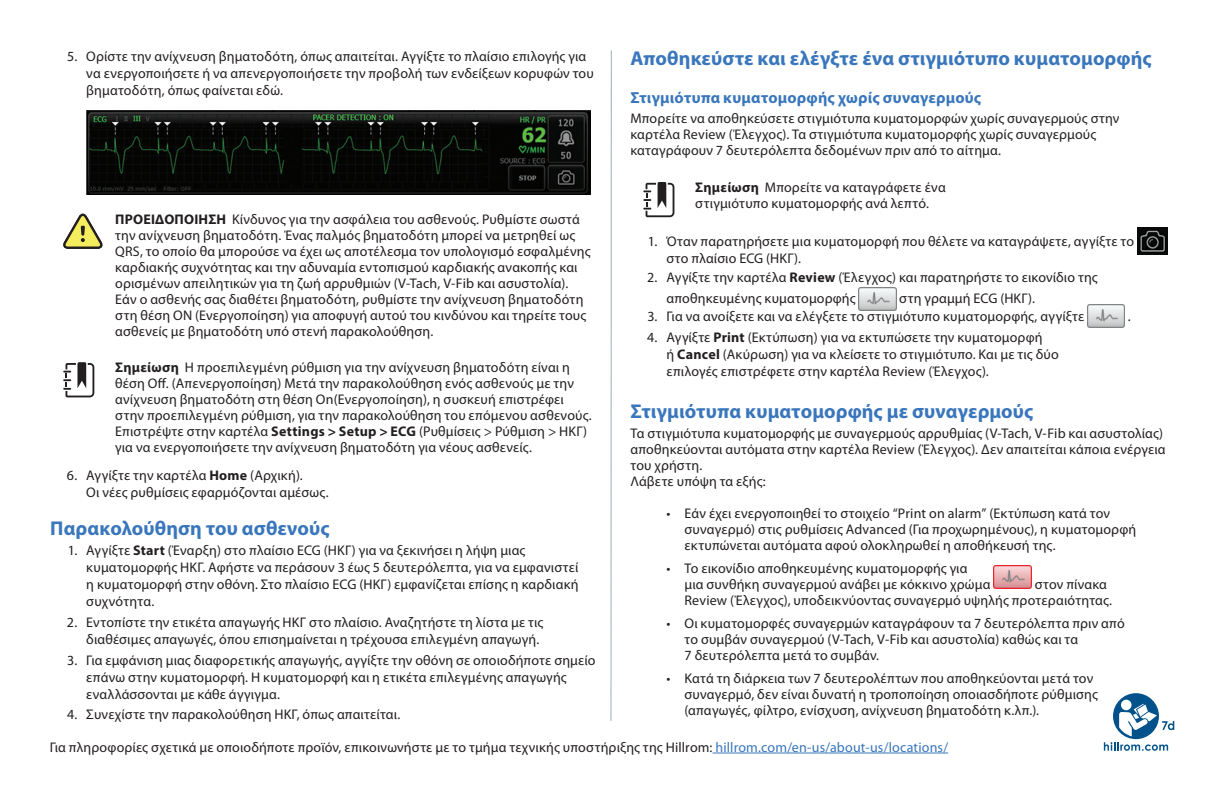
<style>
.page{position:relative;width:1224px;height:792px;background:#fff}
.page>*{position:absolute;margin:0;border:0;box-sizing:border-box;transform-origin:0 0}
.t1{font:700 20px "Myriad Pro";letter-spacing:.005em;color:#3976bc}
.t2{font:700 16px "Myriad Pro";letter-spacing:.015em;color:#3976bc}
.t3{font:14px/16px "Myriad Pro";letter-spacing:.01em;color:#231f20}
.s1{font-weight:700}
.s2{color:#3976bc}
</style>
<div class="page">
<hr style="left:611px;top:51px;width:1px;height:670px;background:#9badb7">
<hr style="left:713px;top:753px;width:235px;height:1px;background:#3976bc">
<img style="left:86px;top:110px;width:504px;height:84px">
<svg style="left:63px;top:214px;width:39px;height:35px"></svg>
<svg style="left:63px;top:362px;width:31px;height:35px"></svg>
<img style="left:1137px;top:227px;width:30px;height:27px">
<img style="left:859px;top:288px;width:37px;height:23px">
<img style="left:1087px;top:304px;width:38px;height:23px">
<img style="left:993px;top:565px;width:38px;height:23px">
<svg style="left:643px;top:182px;width:31px;height:35px"></svg>
<svg style="left:1104px;top:693px;width:70px;height:58px"></svg>
<p class="t3" style="left:86px;top:48px;width:509px;line-height:17px;text-indent:-19px">5. Ορίστε την ανίχνευση βηματοδότη, όπως απαιτείται. Αγγίξτε το πλαίσιο επιλογής για να ενεργοποιήσετε ή να απενεργοποιήσετε την προβολή των ενδείξεων κορυφών του βηματοδότη, όπως φαίνεται εδώ.</p>
<p class="t3" style="left:115px;top:212px;width:477px"><span class="s1">ΠΡΟΕΙΔΟΠΟΙΗΣΗ</span> Κίνδυνος για την ασφάλεια του ασθενούς. Ρυθμίστε σωστά την ανίχνευση βηματοδότη. Ένας παλμός βηματοδότη μπορεί να μετρηθεί ως QRS, το οποίο θα μπορούσε να έχει ως αποτέλεσμα τον υπολογισμό εσφαλμένης καρδιακής συχνότητας και την αδυναμία εντοπισμού καρδιακής ανακοπής και ορισμένων απειλητικών για τη ζωή αρρυθμιών (V-Tach, V-Fib και ασυστολία).<br>Εάν ο ασθενής σας διαθέτει βηματοδότη, ρυθμίστε την ανίχνευση βηματοδότη στη θέση ON (Ενεργοποίηση) για αποφυγή αυτού του κινδύνου και τηρείτε τους ασθενείς με βηματοδότη υπό στενή παρακολούθηση.</p>
<p class="t3" style="left:115px;top:359px;width:478px"><span class="s1">Σημείωση</span> Η προεπιλεγμένη ρύθμιση για την ανίχνευση βηματοδότη είναι η θέση Off. (Απενεργοποίηση) Μετά την παρακολούθηση ενός ασθενούς με την ανίχνευση βηματοδότη στη θέση On(Ενεργοποίηση), η συσκευή επιστρέφει στην προεπιλεγμένη ρύθμιση, για την παρακολούθηση του επόμενου ασθενούς.<br>Επιστρέψτε στην καρτέλα <span class="s1">Settings &gt; Setup &gt; ECG</span> (Ρυθμίσεις &gt; Ρύθμιση &gt; ΗΚΓ) για να ενεργοποιήσετε την ανίχνευση βηματοδότη για νέους ασθενείς.</p>
<p class="t3" style="left:86px;top:467px;width:244px;line-height:17px;text-indent:-19px">6. Αγγίξτε την καρτέλα <span class="s1">Home</span> (Αρχική).<br>Οι νέες ρυθμίσεις εφαρμόζονται αμέσως.</p>
<h1 class="t1" style="left:50px;top:515px;width:281px">Παρακολούθηση του ασθενούς</h1>
<p class="t3" style="left:86px;top:543px;width:494px;line-height:17px;text-indent:-19px">1. Αγγίξτε <span class="s1">Start</span> (Έναρξη) στο πλαίσιο ECG (ΗΚΓ) για να ξεκινήσει η λήψη μιας κυματομορφής ΗΚΓ. Αφήστε να περάσουν 3 έως 5 δευτερόλεπτα, για να εμφανιστεί η κυματομορφή στην οθόνη. Στο πλαίσιο ECG (ΗΚΓ) εμφανίζεται επίσης η καρδιακή συχνότητα.</p>
<p class="t3" style="left:67px;top:614px;width:478px;line-height:17px;text-align:right">2. Εντοπίστε την ετικέτα απαγωγής ΗΚΓ στο πλαίσιο. Αναζητήστε τη λίστα με τις διαθέσιμες απαγωγές, όπου επισημαίνεται η τρέχουσα επιλεγμένη απαγωγή.</p>
<p class="t3" style="left:86px;top:652px;width:511px;line-height:17px;text-indent:-19px">3. Για εμφάνιση μιας διαφορετικής απαγωγής, αγγίξτε την οθόνη σε οποιοδήποτε σημείο επάνω στην κυματομορφή. Η κυματομορφή και η ετικέτα επιλεγμένης απαγωγής εναλλάσσονται με κάθε άγγιγμα.</p>
<p class="t3" style="left:67px;top:707px;width:335px">4. Συνεχίστε την παρακολούθηση ΗΚΓ, όπως απαιτείται.</p>
<h1 class="t1" style="left:630px;top:46px;width:523px">Αποθηκεύστε και ελέγξτε ένα στιγμιότυπο κυματομορφής</h1>
<p class="t2" style="left:630px;top:88px;width:352px">Στιγμιότυπα κυματομορφής χωρίς συναγερμούς</p>
<p class="t3" style="left:630px;top:111px;width:491px">Μπορείτε να αποθηκεύσετε στιγμιότυπα κυματομορφών χωρίς συναγερμούς στην καρτέλα Review (Έλεγχος). Τα στιγμιότυπα κυματομορφής χωρίς συναγερμούς καταγράφουν 7 δευτερόλεπτα δεδομένων πριν από το αίτημα.</p>
<p class="t3" style="left:695px;top:179px;width:252px"><span class="s1">Σημείωση</span> Μπορείτε να καταγράφετε ένα στιγμιότυπο κυματομορφής ανά λεπτό.</p>
<p class="t3" style="left:667px;top:233px;width:469px;line-height:17px;text-indent:-19px">1. Όταν παρατηρήσετε μια κυματομορφή που θέλετε να καταγράψετε, αγγίξτε το στο πλαίσιο ECG (ΗΚΓ).</p>
<p class="t3" style="left:667px;top:267px;width:433px;line-height:21px;text-indent:-19px">2. Αγγίξτε την καρτέλα <span class="s1">Review</span> (Έλεγχος) και παρατηρήστε το εικονίδιο της αποθηκευμένης κυματομορφής</p>
<p class="t3" style="left:899px;top:290px;width:137px">στη γραμμή ECG (ΗΚΓ).</p>
<p class="t3" style="left:647px;top:309px;width:438px">3. Για να ανοίξετε και να ελέγξετε το στιγμιότυπο κυματομορφής, αγγίξτε</p>
<p class="t3" style="left:1128px;top:309px;width:4px">.</p>
<p class="t3" style="left:667px;top:329px;width:394px;line-height:17px;text-indent:-19px">4. Αγγίξτε <span class="s1">Print</span> (Εκτύπωση) για να εκτυπώσετε την κυματομορφή<br>ή <span class="s1">Cancel</span> (Ακύρωση) για να κλείσετε το στιγμιότυπο. Και με τις δύο επιλογές επιστρέφετε στην καρτέλα Review (Έλεγχος).</p>
<h1 class="t1" style="left:631px;top:398px;width:404px">Στιγμιότυπα κυματομορφής με συναγερμούς</h1>
<p class="t3" style="left:631px;top:425px;width:537px">Τα στιγμιότυπα κυματομορφής με συναγερμούς αρρυθμίας (V-Tach, V-Fib και ασυστολίας) αποθηκεύονται αυτόματα στην καρτέλα Review (Έλεγχος). Δεν απαιτείται κάποια ενέργεια του χρήστη.<br>Λάβετε υπόψη τα εξής:</p>
<p class="t3" style="left:685px;top:505px;width:453px;text-indent:-18px">• Εάν έχει ενεργοποιηθεί το στοιχείο “Print on alarm” (Εκτύπωση κατά τον συναγερμό) στις ρυθμίσεις Advanced (Για προχωρημένους), η κυματομορφή εκτυπώνεται αυτόματα αφού ολοκληρωθεί η αποθήκευσή της.</p>
<p class="t3" style="left:685px;top:561px;width:307px;text-indent:-18px">• Το εικονίδιο αποθηκευμένης κυματομορφής για<br>μια συνθήκη συναγερμού ανάβει με κόκκινο χρώμα</p>
<p class="t3" style="left:685px;top:577px;width:429px;text-indent:350px">στον πίνακα<br>Review (Έλεγχος), υποδεικνύοντας συναγερμό υψηλής προτεραιότητας.</p>
<p class="t3" style="left:685px;top:616px;width:442px;text-indent:-18px">• Οι κυματομορφές συναγερμών καταγράφουν τα 7 δευτερόλεπτα πριν από το συμβάν συναγερμού (V-Tach, V-Fib και ασυστολία) καθώς και τα<br>7 δευτερόλεπτα μετά το συμβάν.</p>
<p class="t3" style="left:685px;top:671px;width:415px;text-indent:-18px">• Κατά τη διάρκεια των 7 δευτερολέπτων που αποθηκεύονται μετά τον συναγερμό, δεν είναι δυνατή η τροποποίηση οποιασδήποτε ρύθμισης (απαγωγές, φίλτρο, ενίσχυση, ανίχνευση βηματοδότη κ.λπ.).</p>
<p class="t3" style="left:50px;top:739px;width:900px">Για πληροφορίες σχετικά με οποιοδήποτε προϊόν, επικοινωνήστε με το τμήμα τεχνικής υποστήριξης της Hillrom: <span class="s2">hillrom.com/en-us/about-us/locations/</span></p>
</div>
